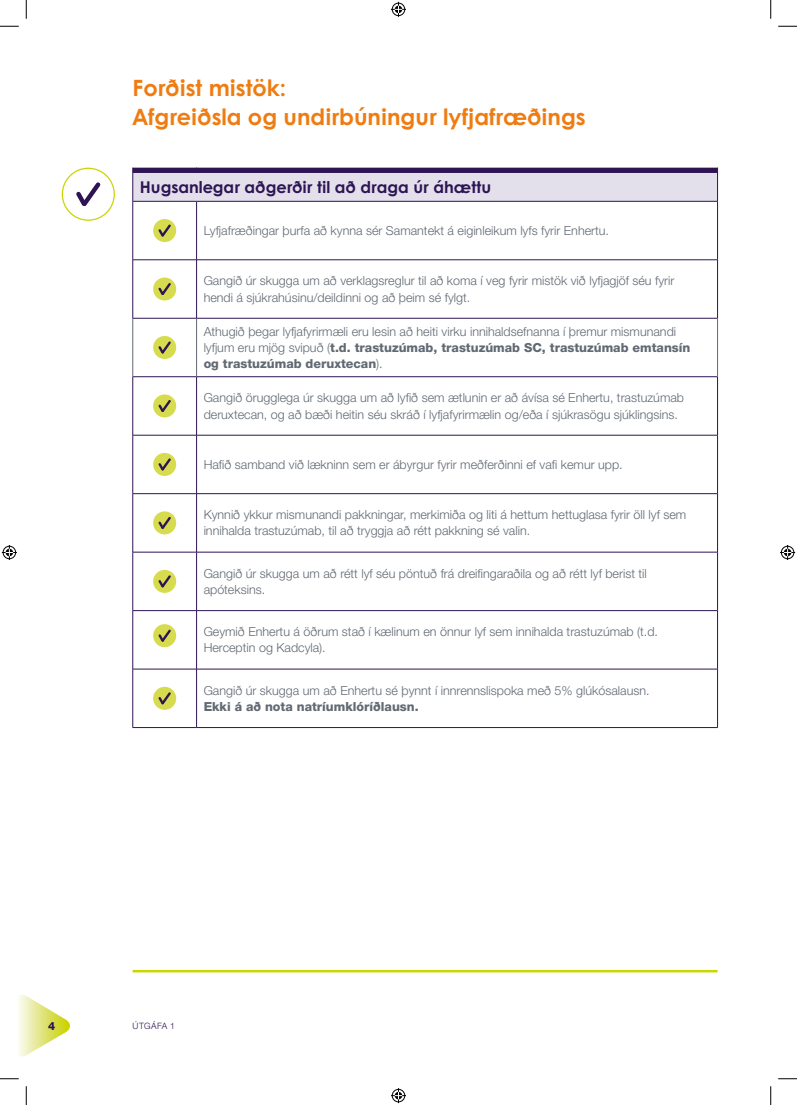
<style>
.page{position:relative;width:797px;height:1105px;background:#fff}
.page>*{position:absolute;margin:0;border:0;box-sizing:border-box;transform-origin:0 0}
.t1{font:700 22.5px/28.8px "Century Gothic";color:#ef7c11}
.t2{font:700 16.25px "Century Gothic";color:#2e1453}
.t3{font:300 12.5px/16.2px "Helvetica Neue LT Pro";color:#616973}
.t4{font:800 12.5px "Helvetica Neue LT Pro";color:#616973}
.t5{font:800 11.25px "Helvetica Neue LT Pro";color:#2e1453}
.t6{font:300 8.75px "Helvetica Neue LT Pro";letter-spacing:.05em;color:#2e1453}
.s1{font-weight:800}
</style>
<div class="page">
<hr style="left:133px;top:970px;width:584px;height:2px;background:#cbd500">
<svg style="left:18px;top:995px;width:52px;height:62px"></svg>
<svg style="left:133px;top:202px;width:584px;height:525px"></svg>
<hr style="left:132px;top:201px;width:1px;height:59px;background:#2e1453">
<hr style="left:196px;top:201px;width:1px;height:59px;background:#2e1453">
<hr style="left:717px;top:201px;width:1px;height:59px;background:#2e1453">
<hr style="left:133px;top:260px;width:63px;height:1px;background:#2e1453">
<hr style="left:132px;top:260px;width:1px;height:58px;background:#2e1453">
<hr style="left:196px;top:260px;width:521px;height:1px;background:#2e1453">
<hr style="left:196px;top:260px;width:1px;height:58px;background:#2e1453">
<hr style="left:717px;top:260px;width:1px;height:58px;background:#2e1453">
<hr style="left:133px;top:318px;width:63px;height:1px;background:#2e1453">
<hr style="left:196px;top:318px;width:521px;height:1px;background:#2e1453">
<hr style="left:133px;top:376px;width:63px;height:1px;background:#2e1453">
<hr style="left:132px;top:377px;width:1px;height:58px;background:#2e1453">
<hr style="left:196px;top:376px;width:521px;height:1px;background:#2e1453">
<hr style="left:196px;top:377px;width:1px;height:58px;background:#2e1453">
<hr style="left:717px;top:377px;width:1px;height:58px;background:#2e1453">
<hr style="left:133px;top:435px;width:63px;height:1px;background:#2e1453">
<hr style="left:132px;top:435px;width:1px;height:58px;background:#2e1453">
<hr style="left:196px;top:435px;width:521px;height:1px;background:#2e1453">
<hr style="left:196px;top:435px;width:1px;height:58px;background:#2e1453">
<hr style="left:717px;top:435px;width:1px;height:58px;background:#2e1453">
<hr style="left:133px;top:493px;width:63px;height:1px;background:#2e1453">
<hr style="left:132px;top:494px;width:1px;height:58px;background:#2e1453">
<hr style="left:196px;top:493px;width:521px;height:1px;background:#2e1453">
<hr style="left:196px;top:494px;width:1px;height:58px;background:#2e1453">
<hr style="left:717px;top:494px;width:1px;height:58px;background:#2e1453">
<hr style="left:133px;top:552px;width:63px;height:1px;background:#2e1453">
<hr style="left:132px;top:552px;width:1px;height:58px;background:#2e1453">
<hr style="left:196px;top:552px;width:521px;height:1px;background:#2e1453">
<hr style="left:196px;top:552px;width:1px;height:58px;background:#2e1453">
<hr style="left:717px;top:552px;width:1px;height:58px;background:#2e1453">
<hr style="left:133px;top:610px;width:63px;height:1px;background:#2e1453">
<hr style="left:132px;top:611px;width:1px;height:58px;background:#2e1453">
<hr style="left:196px;top:610px;width:521px;height:1px;background:#2e1453">
<hr style="left:196px;top:611px;width:1px;height:58px;background:#2e1453">
<hr style="left:717px;top:611px;width:1px;height:58px;background:#2e1453">
<hr style="left:133px;top:669px;width:63px;height:1px;background:#2e1453">
<hr style="left:132px;top:669px;width:1px;height:58px;background:#2e1453">
<hr style="left:196px;top:669px;width:521px;height:1px;background:#2e1453">
<hr style="left:196px;top:669px;width:1px;height:58px;background:#2e1453">
<hr style="left:717px;top:669px;width:1px;height:58px;background:#2e1453">
<hr style="left:133px;top:727px;width:63px;height:1px;background:#2e1453">
<hr style="left:196px;top:727px;width:521px;height:1px;background:#2e1453">
<hr style="left:133px;top:201px;width:63px;height:1px;background:#2e1453">
<hr style="left:196px;top:201px;width:521px;height:1px;background:#2e1453">
<hr style="left:132px;top:318px;width:1px;height:59px;background:#616973">
<hr style="left:196px;top:318px;width:1px;height:59px;background:#616973">
<hr style="left:717px;top:318px;width:1px;height:59px;background:#616973">
<svg style="left:132px;top:168px;width:586px;height:33px;background:#c6bfd3"></svg>
<div style="left:153px;top:219px;width:23px;height:23px;background:#d6dc4d;border-radius:50%"></div>
<svg style="left:156px;top:222px;width:17px;height:17px"></svg>
<svg style="left:153px;top:277px;width:23px;height:24px"></svg>
<svg style="left:156px;top:281px;width:17px;height:16px"></svg>
<div style="left:153px;top:336px;width:23px;height:23px;background:#d6dc4d;border-radius:50%"></div>
<svg style="left:156px;top:339px;width:17px;height:17px"></svg>
<svg style="left:153px;top:394px;width:23px;height:23px"></svg>
<svg style="left:156px;top:398px;width:17px;height:16px"></svg>
<div style="left:153px;top:453px;width:23px;height:23px;background:#d6dc4d;border-radius:50%"></div>
<svg style="left:156px;top:456px;width:17px;height:17px"></svg>
<svg style="left:153px;top:511px;width:23px;height:23px"></svg>
<svg style="left:156px;top:515px;width:17px;height:16px"></svg>
<div style="left:153px;top:570px;width:23px;height:23px;background:#d6dc4d;border-radius:50%"></div>
<svg style="left:156px;top:573px;width:17px;height:17px"></svg>
<div style="left:153px;top:624px;width:23px;height:23px;background:#d6dc4d;border-radius:50%"></div>
<svg style="left:156px;top:627px;width:17px;height:17px"></svg>
<div style="left:153px;top:687px;width:23px;height:23px;background:#d6dc4d;border-radius:50%"></div>
<svg style="left:156px;top:690px;width:17px;height:15px"></svg>
<svg style="left:76px;top:182px;width:25px;height:24px"></svg>
<div style="left:62px;top:168px;width:53px;height:53px;border:1px solid #cbd500;border-radius:50%"></div>
<svg style="left:0;top:25px;width:19px;height:2px"></svg>
<svg style="left:778px;top:25px;width:19px;height:2px"></svg>
<svg style="left:0;top:1078px;width:19px;height:1px"></svg>
<svg style="left:778px;top:1078px;width:19px;height:1px"></svg>
<svg style="left:25px;top:0;width:2px;height:19px"></svg>
<svg style="left:25px;top:1086px;width:2px;height:19px"></svg>
<svg style="left:770px;top:0;width:1px;height:19px"></svg>
<svg style="left:770px;top:1086px;width:1px;height:19px"></svg>
<svg style="left:391px;top:2px;width:15px;height:15px"></svg>
<svg style="left:391px;top:1088px;width:15px;height:15px"></svg>
<svg style="left:2px;top:545px;width:15px;height:15px"></svg>
<svg style="left:780px;top:545px;width:15px;height:15px"></svg>
<h1 class="t1" style="left:133px;top:73px;width:454px">Forðist mistök:<br>Afgreiðsla og undirbúningur lyfjafræðings</h1>
<h2 class="t2" style="left:140px;top:177px;width:353px">Hugsanlegar aðgerðir til að draga úr áhættu</h2>
<p class="t3" style="left:204px;top:222px;width:407px">Lyfjafræðingar þurfa að kynna sér Samantekt á eiginleikum lyfs fyrir Enhertu.</p>
<p class="t3" style="left:204px;top:272px;width:472px">Gangið úr skugga um að verklagsreglur til að koma í veg fyrir mistök við lyfjagjöf séu fyrir hendi á sjúkrahúsinu/deildinni og að þeim sé fylgt.</p>
<p class="t3" style="left:204px;top:323px;width:488px">Athugið þegar lyfjafyrirmæli eru lesin að heiti virku innihaldsefnanna í þremur mismunandi lyfjum eru mjög svipuð (<span class="s1">t.d. trastuzúmab, trastuzúmab SC, trastuzúmab emtansín og trastuzúmab deruxtecan</span>).</p>
<p class="t3" style="left:204px;top:389px;width:482px">Gangið örugglega úr skugga um að lyfið sem ætlunin er að ávísa sé Enhertu, trastuzúmab deruxtecan, og að bæði heitin séu skráð í lyfjafyrirmælin og/eða í sjúkrasögu sjúklingsins.</p>
<p class="t3" style="left:204px;top:456px;width:420px">Hafið samband við lækninn sem er ábyrgur fyrir meðferðinni ef vafi kemur upp.</p>
<p class="t3" style="left:204px;top:506px;width:484px">Kynnið ykkur mismunandi pakkningar, merkimiða og liti á hettum hettuglasa fyrir öll lyf sem innihalda trastuzúmab, til að tryggja að rétt pakkning sé valin.</p>
<p class="t3" style="left:204px;top:565px;width:444px">Gangið úr skugga um að rétt lyf séu pöntuð frá dreifingaraðila og að rétt lyf berist til apóteksins.</p>
<p class="t3" style="left:204px;top:623px;width:456px">Geymið Enhertu á öðrum stað í kælinum en önnur lyf sem innihalda trastuzúmab (t.d.<br>Herceptin og Kadcyla).</p>
<p class="t3" style="left:204px;top:682px;width:447px">Gangið úr skugga um að Enhertu sé þynnt í innrennslispoka með 5% glúkósalausn.</p>
<p class="t4" style="left:204px;top:699px;width:216px">Ekki á að nota natríumklóríðlausn.</p>
<p class="t5" style="left:48px;top:1019px;width:9px">4</p>
<p class="t6" style="left:133px;top:1020px;width:44px">ÚTGÁFA 1</p>
</div>
